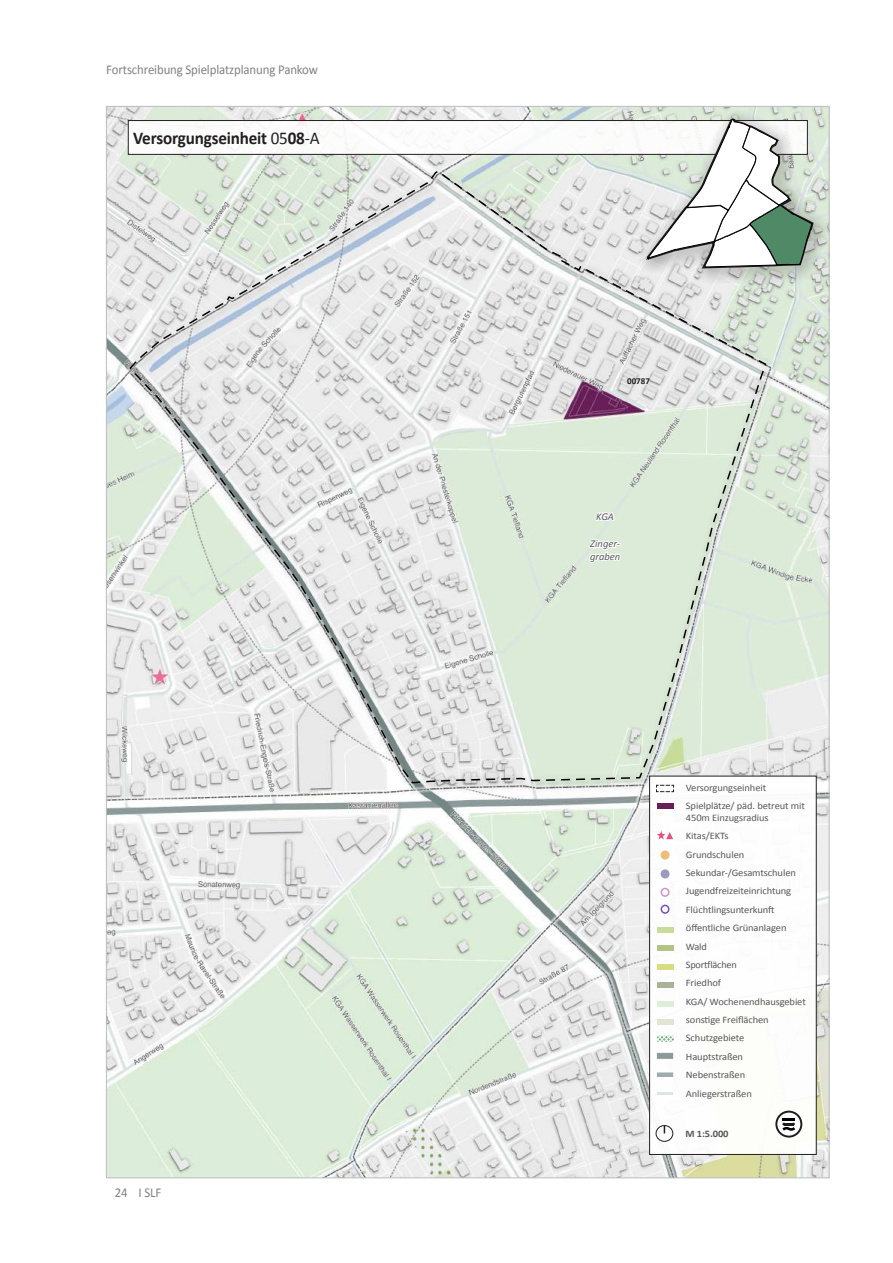
<style>
.page{position:relative;width:893px;height:1263px;background:#fff}
.page>*{position:absolute;margin:0;border:0;box-sizing:border-box;transform-origin:0 0}
.t1{font:700 18px "Calibri";letter-spacing:-.01em;color:#231f20;scale:.95 1}
.t2{font:13.5px "Calibri";letter-spacing:-.01em;color:#808285;scale:.95 1}
.t3{font:italic 10.5px/12.6px "Calibri";color:#57585a}
.t4{font:10.05px/18.5px "Calibri";letter-spacing:-.01em;color:#57585a;scale:1.05 1}
.t5{font:700 10.05px "Calibri";color:#57585a;scale:1.05 1}
.t6{font:700 9px "Calibri";color:#231f20}
.s1{font-weight:400}
</style>
<div class="page">
<img style="left:108px;top:108px;width:719px;height:1068px">
<div style="left:124px;top:166px;width:653px;height:629px;background:#231f20;opacity:.75"></div>
<svg style="left:128px;top:170px;width:640px;height:614px;background:#dee2dd"></svg>
<div style="left:650px;top:776px;width:166px;height:378px;background:#fff"></div>
<div style="left:649px;top:776px;width:167px;height:378px;border:1px solid #231f20"></div>
<div style="left:657px;top:803px;width:16px;height:6px;background:#681f57"></div>
<div style="left:657px;top:982px;width:16px;height:6px;background:#aab396"></div>
<div style="left:657px;top:964px;width:16px;height:5px;background:#d8dd7f"></div>
<div style="left:657px;top:945px;width:16px;height:6px;background:#b1c385"></div>
<div style="left:657px;top:1001px;width:16px;height:5px;background:#dceed8"></div>
<div style="left:657px;top:927px;width:16px;height:6px;background:#c8dd9a"></div>
<div style="left:657px;top:1019px;width:16px;height:6px;background:#e1e5d4"></div>
<svg style="left:656px;top:784px;width:18px;height:8px"></svg>
<div style="left:657px;top:1053px;width:16px;height:6px;background:#8c9a99"></div>
<div style="left:657px;top:1072px;width:16px;height:5px;background:#9dadac"></div>
<hr style="left:657px;top:1092px;width:16px;height:3px;background:#dbe5e4">
<svg style="left:775px;top:1111px;width:27px;height:26px"></svg>
<svg style="left:777px;top:1112px;width:23px;height:23px"></svg>
<svg style="left:779px;top:1118px;width:19px;height:15px"></svg>
<div style="left:656px;top:1125px;width:17px;height:16px;border:1px solid #231f20;border-radius:50%"></div>
<div style="left:661px;top:869px;width:8px;height:9px;background:#9b9bbf;border-radius:50%"></div>
<div style="left:661px;top:850px;width:8px;height:10px;background:#efbd78;border-radius:50%"></div>
<div style="left:661px;top:888px;width:8px;height:9px;border:2px solid #cd94c7;border-radius:50%"></div>
<div style="left:661px;top:905px;width:8px;height:9px;border:2px solid #7253b4;border-radius:50%"></div>
<svg style="left:657px;top:830px;width:16px;height:10px"></svg>
<svg style="left:657px;top:1036px;width:17px;height:6px"></svg>
<div style="left:128px;top:121px;width:679px;height:33px;background:#fff"></div>
<div style="left:128px;top:120px;width:679px;height:35px;border:1px solid #231f20"></div>
<div style="left:637px;top:109px;width:192px;height:176px;background:#231f20;opacity:.5"></div>
<svg style="left:643px;top:115px;width:173px;height:155px"></svg>
<svg style="left:587px;top:487px;width:35px;height:93px"></svg>
<h2 class="t2" style="left:106px;top:61px;width:224px">Fortschreibung Spielplatzplanung Pankow</h2>
<h1 class="t1" style="left:133px;top:127px;width:198px">Versorgungseinheit <span class="s1">05</span>08<span class="s1">-A</span></h1>
<h2 class="t2" style="left:115px;top:1184px;width:51px">24 I SLF</h2>
<p class="t6" style="left:627px;top:375px;width:24px">00787</p>
<p class="t3" style="left:596px;top:510px;width:19px">KGA</p>
<p class="t3" style="left:590px;top:537px;width:32px">Zinger&shy;graben</p>
<p class="t4" style="left:686px;top:778px;width:115px">Versorgungseinheit<br>Spielplätze/ päd. betreut mit</p>
<p class="t4" style="left:686px;top:808px;width:116px">450m Einzugsradius<br>Kitas/EKTs<br>Grundschulen<br>Sekundar-/Gesamtschulen<br>Jugendfreizeiteinrichtung<br>Flüchtlingsunterkunft öffentliche Grünanlagen<br>Wald<br>Sportflächen<br>Friedhof<br>KGA/ Wochenendhausgebiet sonstige Freiflächen<br>Schutzgebiete<br>Hauptstraßen<br>Nebenstraßen<br>Anliegerstraßen</p>
<p class="t5" style="left:686px;top:1127px;width:42px">M 1:5.000</p>
</div>
